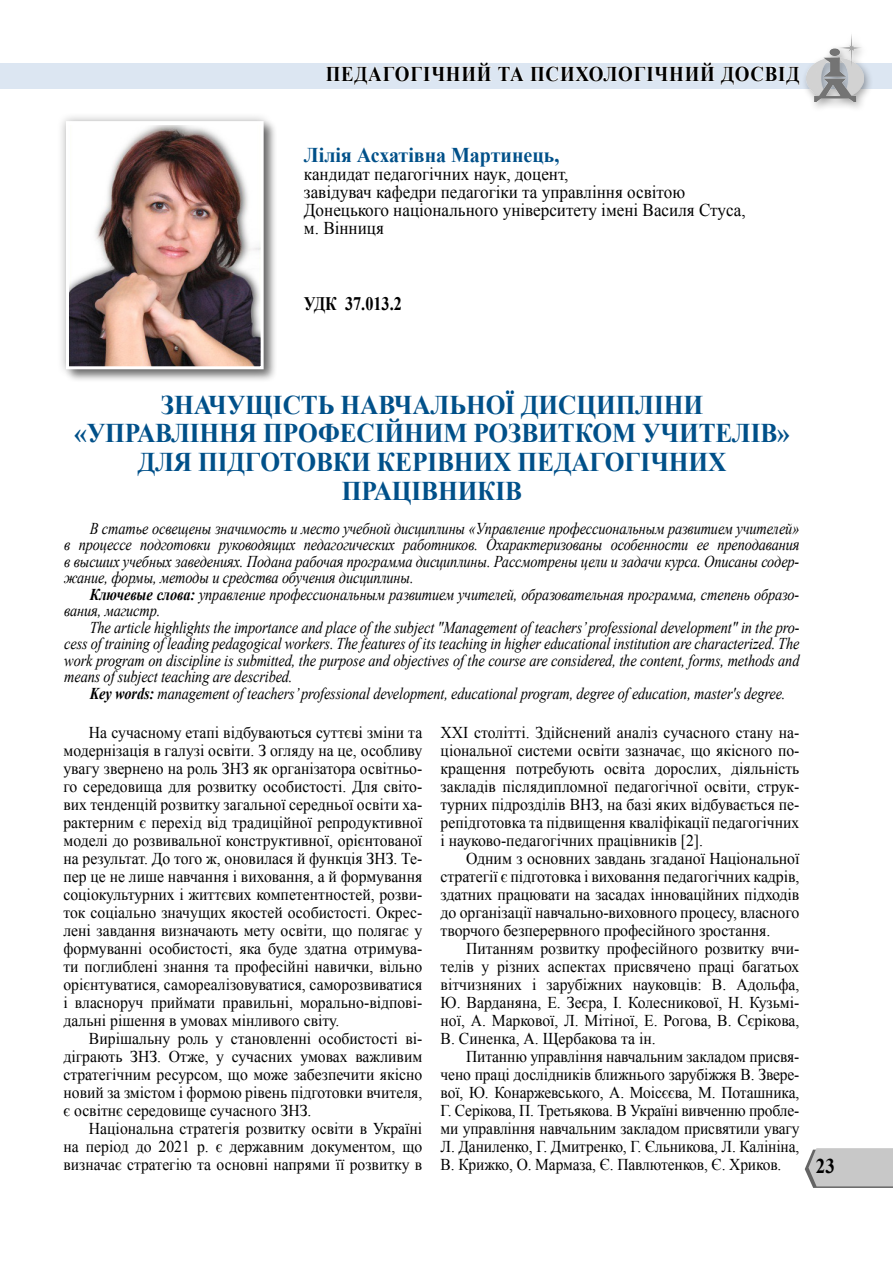
<style>
.page{position:relative;width:893px;height:1263px;background:#fff}
.page>*{position:absolute;margin:0;border:0;box-sizing:border-box;transform-origin:0 0}
.t1{font:700 27px/28.5px "Times New Roman";letter-spacing:-.005em;color:#005089;text-align:center;scale:.94 1}
.t2{font:700 21px "Times New Roman";letter-spacing:.04em;color:#000;scale:.9 1}
.t3{font:700 21px "Times New Roman";color:#005089;scale:.95 1}
.t4{font:700 19.05px "Times New Roman";color:#000;scale:.85 1}
.t5{font:18px/18px "Times New Roman";color:#000;scale:.95 1}
.t6{font:16.5px/18px "Times New Roman";color:#000;text-align:justify;scale:.95 1}
.t7{font:italic 16.5px/16.5px "Times New Roman";letter-spacing:-.01em;color:#000;text-align:justify;scale:.87 1}
.t8{font:16.5px/18px "Times New Roman";color:#000;text-align:justify;scale:.94 1}
.t9{font:16.5px/18px "Times New Roman";color:#000;text-align:justify;scale:.96 1}
.s1{font-weight:700}
</style>
<div class="page">
<div style="left:0;top:63px;width:891px;height:26px;background:#dce6f2"></div>
<svg style="left:805px;top:1148px;width:88px;height:40px;background:#c3c3c3"></svg>
<div style="left:800px;top:31px;width:73px;height:82px;background:#000;opacity:.37"></div>
<img style="left:807px;top:32px;width:57px;height:69px">
<svg style="left:325px;top:63px;width:167px;height:22px"></svg>
<svg style="left:498px;top:66px;width:26px;height:15px"></svg>
<svg style="left:530px;top:63px;width:270px;height:22px"></svg>
<div style="left:64px;top:119px;width:214px;height:265px;background:#000;opacity:.5"></div>
<div style="left:56px;top:111px;width:217px;height:268px;background:#000;opacity:.3"></div>
<img style="left:70px;top:126px;width:190px;height:239px">
<div style="left:66px;top:121px;width:198px;height:248px;border:3px solid #fff"></div>
<p class="t2" style="left:326px;top:59px;width:34px">Педагогічни</p>
<p class="t2" style="left:477px;top:59px;width:76px">й та психологічни</p>
<p class="t2" style="left:700px;top:59px;width:112px">й ДОСВІД</p>
<p class="t3" style="left:304px;top:140px;width:270px">Лілія Асхатівна Мартинець,</p>
<p class="t5" style="left:304px;top:165px;width:466px">кандидат педагогічних наук, доцент,<br>завідувач кафедри педагогіки та управління освітою Донецького національного університету імені Василя Стуса, м. Вінниця</p>
<p class="t4" style="left:304px;top:290px;width:117px">УДК 37.013.2</p>
<h1 class="t1" style="left:74px;top:390px;width:763px">ЗНАЧУЩІСТЬ НАВЧАЛЬНОЇ ДИСЦИПЛІНИ «УПРАВЛІННЯ ПРОФЕСІЙНИМ РОЗВИТКОМ УЧИТЕЛІВ» ДЛЯ ПІДГОТОВКИ КЕРІВНИХ ПЕДАГОГІЧНИХ ПРАЦІВНИКІВ</h1>
<p class="t7" style="left:64px;top:520px;width:847px;text-indent:26px">В статье освещены значимость и место учебной дисциплины «Управление профессиональным развитием учителей» в процессе подготовки руководящих педагогических работников. Охарактеризованы особенности ее преподавания в высших учебных заведениях. Подана рабочая программа дисциплины. Рассмотрены цели и задачи курса. Описаны содер&shy;жание, формы, методы и средства обучения дисциплины.</p>
<p class="t7" style="left:64px;top:586px;width:846px;text-indent:26px"><span class="s1">Ключевые слова:</span> управление профессиональным развитием учителей, образовательная программа, степень образо&shy;вания, магистр.</p>
<p class="t7" style="left:64px;top:619px;width:847px;text-indent:26px">The article highlights the importance and place of the subject "Management of teachers’ professional development" in the pro&shy;cess of training of leading pedagogical workers. The features of its teaching in higher educational institution are characterized. The work program on discipline is submitted, the purpose and objectives of the course are considered, the content, forms, methods and means of subject teaching are described.</p>
<p class="t7" style="left:90px;top:685px;width:801px"><span class="s1">Key words:</span> management of teachers’ professional development, educational program, degree of education, master's degree.</p>
<p class="t6" style="left:63px;top:723px;width:379px;text-indent:26px">На сучасному етапі відбуваються суттєві зміни та модернізація в галузі освіти. З огляду на це, особливу увагу звернено на роль ЗНЗ як організатора освітньо&shy;го середовища для розвитку особистості. Для світо&shy;вих тенденцій розвитку загальної середньої освіти ха&shy;рактерним є перехід від традиційної репродуктивної моделі до розвивальної конструктивної, орієнтованої на результат. До того ж, оновилася й функція ЗНЗ. Те&shy;пер це не лише навчання і виховання, а й формування соціокультурних і життєвих компетентностей, розви&shy;ток соціально значущих якостей особистості. Окрес&shy;лені завдання визначають мету освіти, що полягає у формуванні особистості, яка буде здатна отримува&shy;ти поглиблені знання та професійні навички, вільно орієнтуватися, самореалізовуватися, саморозвиватися і власноруч приймати правильні, морально-відпові&shy;дальні рішення в умовах мінливого світу.</p>
<p class="t6" style="left:63px;top:1029px;width:379px;text-indent:26px">Вирішальну роль у становленні особистості ві&shy;діграють ЗНЗ. Отже, у сучасних умовах важливим стратегічним ресурсом, що може забезпечити якісно новий за змістом і формою рівень підготовки вчителя, є освітнє середовище сучасного ЗНЗ.</p>
<p class="t6" style="left:63px;top:1119px;width:379px;text-indent:26px">Національна стратегія розвитку освіти в Україні на період до 2021 р. є державним документом, що визначає стратегію та основні напрями її розвитку в</p>
<p class="t6" style="left:441px;top:723px;width:379px">XXI столітті. Здійснений аналіз сучасного стану на&shy;ціональної системи освіти зазначає, що якісного по&shy;кращення потребують освіта дорослих, діяльність закладів післядипломної педагогічної освіти, струк&shy;турних підрозділів ВНЗ, на базі яких відбувається пе&shy;репідготовка та підвищення кваліфікації педагогічних і науково-педагогічних працівників [2].</p>
<p class="t9" style="left:441px;top:849px;width:375px;text-indent:26px">Одним з основних завдань згаданої Національної стратегії є підготовка і виховання педагогічних кадрів, здатних працювати на засадах інноваційних підходів до організації навчально-виховного процесу, власного творчого безперервного професійного зростання.</p>
<p class="t6" style="left:441px;top:939px;width:379px;text-indent:26px">Питанням розвитку професійного розвитку вчи&shy;телів у різних аспектах присвячено праці багатьох вітчизняних і зарубіжних науковців: В. Адольфа, Ю. Варданяна, Е. Зеєра, І. Колесникової, Н. Кузьмі&shy;ної, А. Маркової, Л. Мітіної, Е. Рогова, В. Сєрікова, В. Синенка, А. Щербакова та ін.</p>
<p class="t8" style="left:441px;top:1047px;width:383px;text-indent:26px">Питанню управління навчальним закладом присвя&shy;чено праці дослідників ближнього зарубіжжя В. Звере&shy;вої, Ю. Конаржевського, А. Моісєєва, М. Поташника, Г. Серікова, П. Третьякова. В Україні вивченню пробле&shy;ми управління навчальним закладом присвятили увагу Л. Даниленко, Г. Дмитренко, Г. Єльникова, Л. Калініна, В. Крижко, О. Мармаза, Є. Павлютенков, Є. Хриков.</p>
<p class="t2" style="left:816px;top:1151px;width:23px">23</p>
</div>
